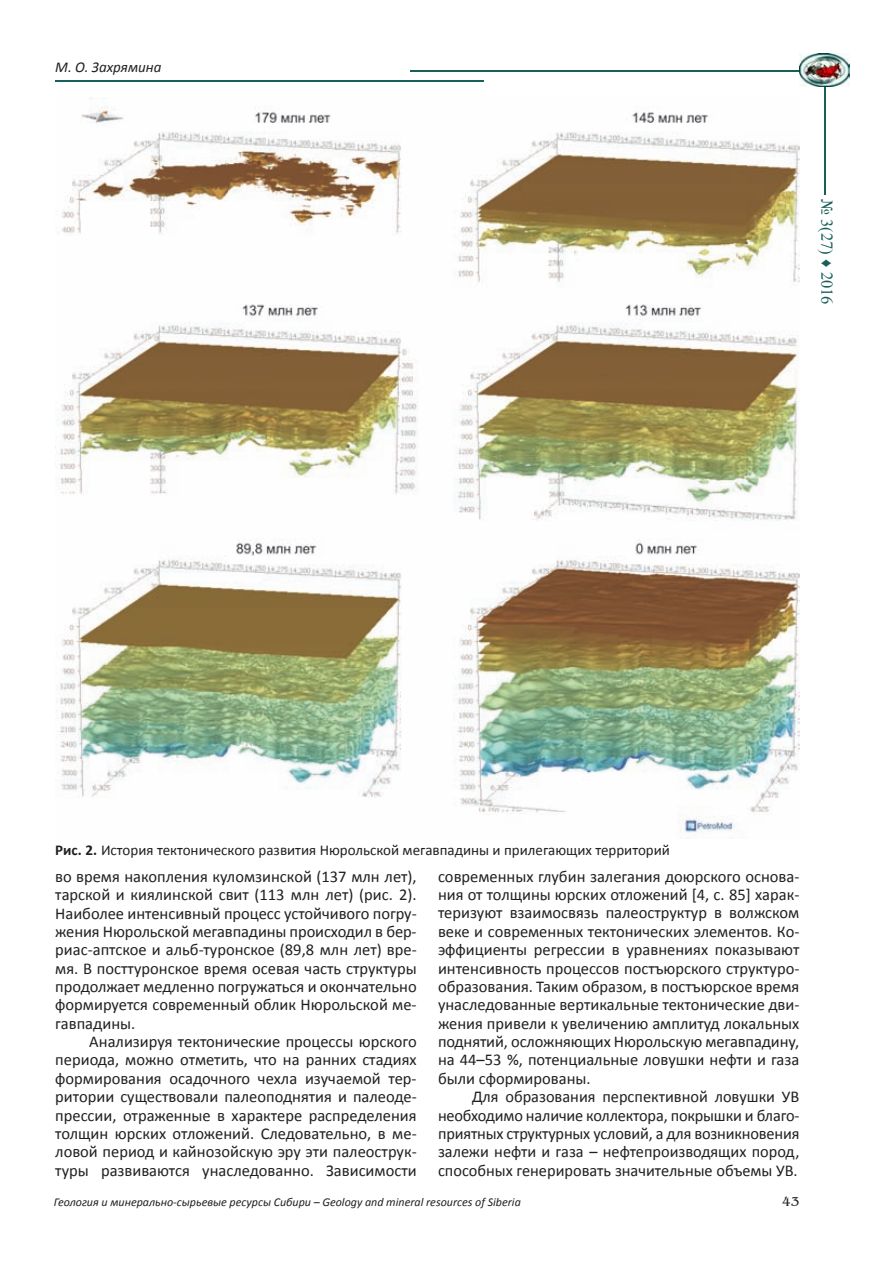
<style>
.page{position:relative;width:893px;height:1263px;background:#fff}
.page>*{position:absolute;margin:0;border:0;box-sizing:border-box;transform-origin:0 0}
.t1{font:16.5px/18.3px "Calibri";color:#231f20;text-align:justify}
.t2{font:16.5px "Times New Roman";color:#195f59}
.t3{font:15px "Calibri";color:#231f20}
.t4{font:italic 15px "Calibri";color:#231f20}
.t5{font:13.5px "AG Benguiat";color:#231f20}
.t6{font:italic 12px "Calibri";color:#231f20}
.s1{font-weight:700}
</style>
<div class="page">
<hr style="left:824px;top:79px;width:2px;height:116px;background:#195f59">
<hr style="left:411px;top:71px;width:413px;height:1px;background:#195f59">
<hr style="left:55px;top:80px;width:428px;height:2px;background:#195f59">
<img style="left:799px;top:54px;width:51px;height:32px">
<img style="left:55px;top:98px;width:744px;height:741px">
<p class="t4" style="left:55px;top:58px;width:108px">М. О. Захрямина</p>
<p class="t2" style="left:838px;top:199px;width:107px;rotate:90deg">№ 3(27) ♦ 2016</p>
<p class="t3" style="left:55px;top:841px;width:616px"><span class="s1">Рис. 2.</span> История тектонического развития Нюрольской мегавпадины и прилегающих территорий</p>
<p class="t1" style="left:55px;top:866px;width:363px">во время накопления куломзинской (137 млн лет), тарской и киялинской свит (113 млн лет) (рис. 2).<br>Наиболее интенсивный процесс устойчивого погру&shy;жения Нюрольской мегавпадины происходил в бер&shy;риас-аптское и альб-туронское (89,8 млн лет) вре&shy;мя. В посттуронское время осевая часть структуры продолжает медленно погружаться и окончательно формируется современный облик Нюрольской ме&shy;гавпадины.</p>
<p class="t1" style="left:55px;top:1032px;width:363px;text-indent:34px">Анализируя тектонические процессы юрского периода, можно отметить, что на ранних стадиях формирования осадочного чехла изучаемой тер&shy;ритории существовали палеоподнятия и палеоде&shy;прессии, отраженные в характере распределения толщин юрских отложений. Следовательно, в ме&shy;ловой период и кайнозойскую эру эти палеострук&shy;туры развиваются унаследованно. Зависимости</p>
<p class="t1" style="left:438px;top:866px;width:363px">современных глубин залегания доюрского основа&shy;ния от толщины юрских отложений [4, с. 85] харак&shy;теризуют взаимосвязь палеоструктур в волжском веке и современных тектонических элементов. Ко&shy;эффициенты регрессии в уравнениях показывают интенсивность процессов постъюрского структуро&shy;образования. Таким образом, в постъюрское время унаследованные вертикальные тектонические дви&shy;жения привели к увеличению амплитуд локальных поднятий, осложняющих Нюрольскую мегавпадину, на 44–53 %, потенциальные ловушки нефти и газа были сформированы.</p>
<p class="t1" style="left:438px;top:1087px;width:363px;text-indent:34px">Для образования перспективной ловушки УВ необходимо наличие коллектора, покрышки и благо&shy;приятных структурных условий, а для возникновения залежи нефти и газа – нефтепроизводящих пород, способных генерировать значительные объемы УВ.</p>
<p class="t6" style="left:54px;top:1195px;width:468px">Геология и минерально-сырьевые ресурсы Сибири – Geology and mineral resources of Siberia</p>
<p class="t5" style="left:782px;top:1195px;width:19px">43</p>
</div>
